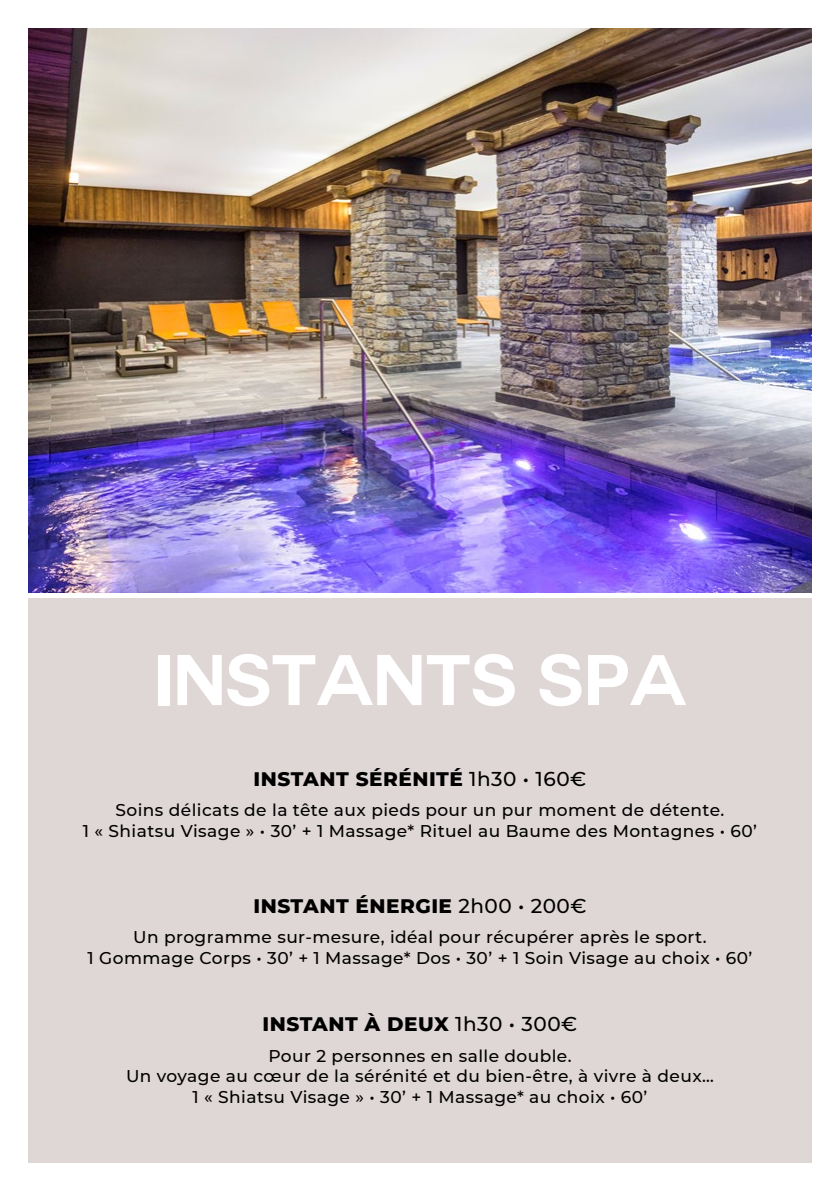
<style>
.page{position:relative;width:840px;height:1191px;background:#fff}
.page>*{position:absolute;margin:0;border:0;box-sizing:border-box;transform-origin:0 0}
.t1{font:700 70px "Couture";color:#fff}
.t2{font:800 20px "Montserrat";letter-spacing:.025em;color:#000}
.t3{font:500 17px/20.4px "Montserrat";letter-spacing:.025em;color:#000;text-align:center}
.s1{font-weight:500}
</style>
<div class="page">
<div style="left:28px;top:598px;width:783px;height:564px;background:#dfd7d5"></div>
<img style="left:28px;top:28px;width:783px;height:564px">
<h1 class="t1" style="left:153px;top:648px;width:534px">INSTANTS SPA</h1>
<p class="t2" style="left:253px;top:763px;width:334px">INSTANT SÉRÉNITÉ <span class="s1">1h30 • 160€</span></p>
<p class="t3" style="left:83px;top:799px;width:675px">Soins délicats de la tête aux pieds pour un pur moment de détente.<br>1 « Shiatsu Visage » • 30’ + 1 Massage* Rituel au Baume des Montagnes • 60’</p>
<p class="t2" style="left:253px;top:891px;width:334px">INSTANT ÉNERGIE <span class="s1">2h00 • 200€</span></p>
<p class="t3" style="left:87px;top:926px;width:666px">Un programme sur-mesure, idéal pour récupérer après le sport.<br>1 Gommage Corps • 30’ + 1 Massage* Dos • 30’ + 1 Soin Visage au choix • 60’</p>
<p class="t2" style="left:262px;top:1009px;width:316px">INSTANT À DEUX <span class="s1">1h30 • 300€</span></p>
<p class="t3" style="left:126px;top:1044px;width:589px">Pour 2 personnes en salle double.<br>Un voyage au cœur de la sérénité et du bien-être, à vivre à deux…<br>1 « Shiatsu Visage » • 30’ + 1 Massage* au choix • 60’</p>
</div>
